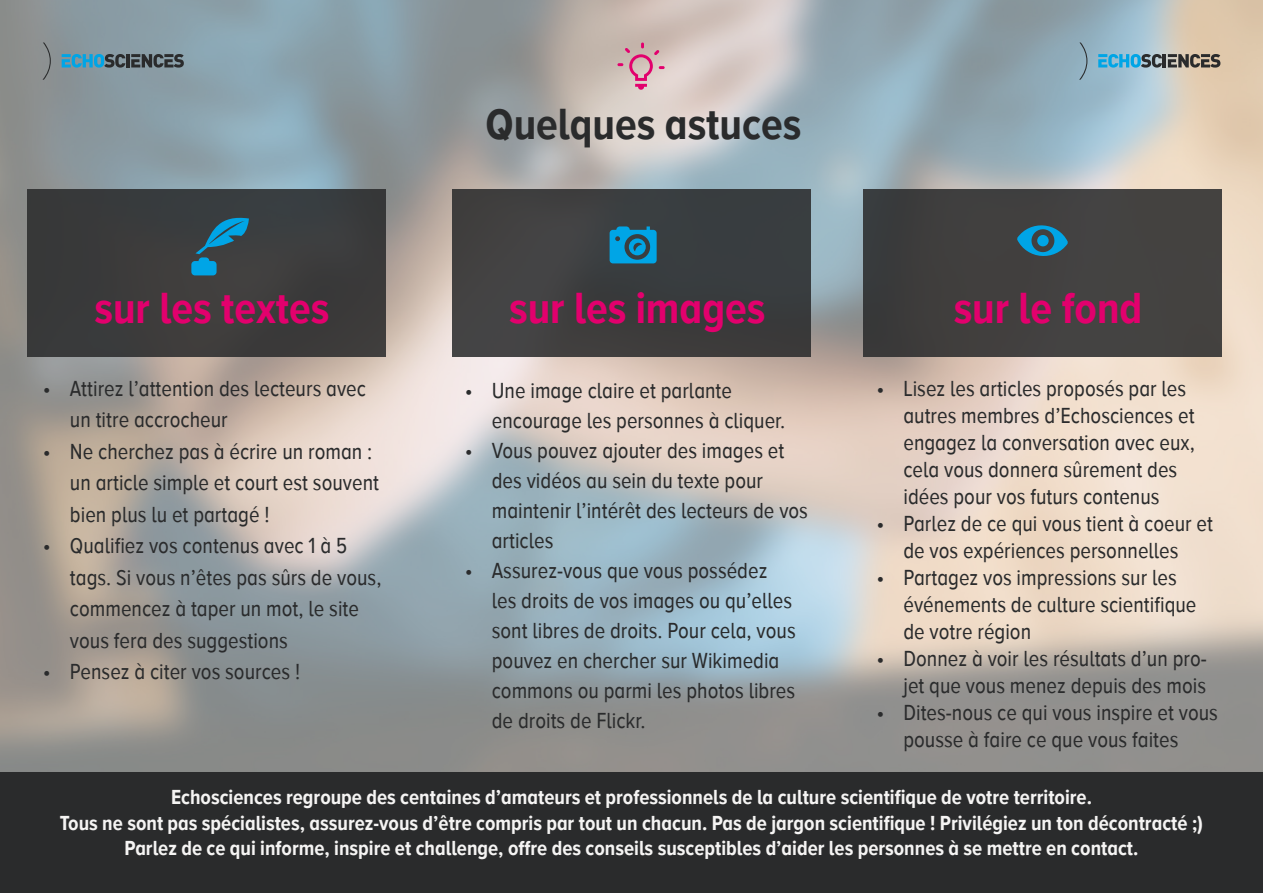
<style>
.page{position:relative;width:1263px;height:893px;background:#fff}
.page>*{position:absolute;margin:0;border:0;box-sizing:border-box;transform-origin:0 0}
.t1{font:700 45px "Proxima Nova A Cond";color:#e2006d}
.t2{font:700 45px "Proxima Nova A Cond";color:#2a2b2c}
.t3{font:22.5px/30px "Proxima Nova A Cond";color:#2a2b2c}
.t4{font:700 21px "Proxima Nova A Cond";color:#f5f4f3}
</style>
<div class="page">
<img style="left:0;top:0;width:1263px;height:772px">
<svg style="left:617px;top:43px;width:48px;height:47px;background:#d4a5af"></svg>
<div style="left:27px;top:189px;width:358px;height:168px;background:#3a3b3b"></div>
<svg style="left:191px;top:217px;width:58px;height:58px"></svg>
<div style="left:452px;top:189px;width:358px;height:168px;background:#3b3d40"></div>
<svg style="left:610px;top:226px;width:47px;height:37px"></svg>
<div style="left:863px;top:189px;width:358px;height:168px;background:#424040"></div>
<svg style="left:1017px;top:225px;width:51px;height:31px"></svg>
<div style="left:1037px;top:235px;width:12px;height:11px;background:#00a5e6;border-radius:50%"></div>
<svg style="left:62px;top:54px;width:122px;height:14px;background:#487182"></svg>
<svg style="left:43px;top:43px;width:8px;height:37px"></svg>
<svg style="left:1098px;top:54px;width:122px;height:14px;background:#5e8491"></svg>
<svg style="left:1079px;top:43px;width:8px;height:37px"></svg>
<div style="left:0;top:772px;width:1263px;height:121px;background:#2a2b2c"></div>
<p class="t2" style="left:485px;top:99px;width:317px">Quelques astuces</p>
<p class="t1" style="left:94px;top:283px;width:237px">sur les textes</p>
<p class="t1" style="left:509px;top:283px;width:258px">sur les images</p>
<p class="t1" style="left:954px;top:283px;width:190px">sur le fond</p>
<p class="t3" style="left:70px;top:372px;width:297px;line-height:31.5px;text-indent:-27px">• Attirez l’attention des lecteurs avec un titre accrocheur</p>
<p class="t3" style="left:70px;top:435px;width:311px;line-height:31.5px;text-indent:-27px">• Ne cherchez pas à écrire un roman : un article simple et court est souvent bien plus lu et partagé !</p>
<p class="t3" style="left:70px;top:530px;width:313px;line-height:31.5px;text-indent:-27px">• Qualifiez vos contenus avec 1 à 5 tags. Si vous n’êtes pas sûrs de vous, commencez à taper un mot, le site vous fera des suggestions</p>
<p class="t3" style="left:43px;top:657px;width:259px">• Pensez à citer vos sources !</p>
<p class="t3" style="left:492px;top:375px;width:295px;text-indent:-27px">• Une image claire et parlante encourage les personnes à cliquer.</p>
<p class="t3" style="left:492px;top:435px;width:318px;text-indent:-27px">• Vous pouvez ajouter des images et des vidéos au sein du texte pour maintenir l’intérêt des lecteurs de vos articles</p>
<p class="t3" style="left:492px;top:555px;width:305px;text-indent:-27px">• Assurez-vous que vous possédez les droits de vos images ou qu’elles sont libres de droits. Pour cela, vous pouvez en chercher sur Wikimedia commons ou parmi les photos libres de droits de Flickr.</p>
<p class="t3" style="left:903px;top:375px;width:293px;line-height:27px;text-indent:-27px">• Lisez les articles proposés par les autres membres d’Echosciences et engagez la conversation avec eux, cela vous donnera sûrement des idées pour vos futurs contenus</p>
<p class="t3" style="left:876px;top:510px;width:338px;line-height:27px;text-align:center">• Parlez de ce qui vous tient à coeur et de vos expériences personnelles</p>
<p class="t3" style="left:903px;top:564px;width:294px;line-height:27px;text-indent:-27px">• Partagez vos impressions sur les événements de culture scientifique de votre région</p>
<p class="t3" style="left:876px;top:645px;width:332px;line-height:27px;text-align:right">• Donnez à voir les résultats d’un pro&shy;jet que vous menez depuis des mois</p>
<p class="t3" style="left:876px;top:699px;width:343px;line-height:27px;text-align:center">• Dites-nous ce qui vous inspire et vous pousse à faire ce que vous faites</p>
<p class="t4" style="left:171px;top:786px;width:922px">Echosciences regroupe des centaines d’amateurs et professionnels de la culture scientifique de votre territoire.</p>
<p class="t4" style="left:60px;top:811px;width:1145px">Tous ne sont pas spécialistes, assurez-vous d’être compris par tout un chacun. Pas de jargon scientifique ! Privilégiez un ton décontracté ;)</p>
<p class="t4" style="left:124px;top:837px;width:1015px">Parlez de ce qui informe, inspire et challenge, offre des conseils susceptibles d’aider les personnes à se mettre en contact.</p>
</div>
